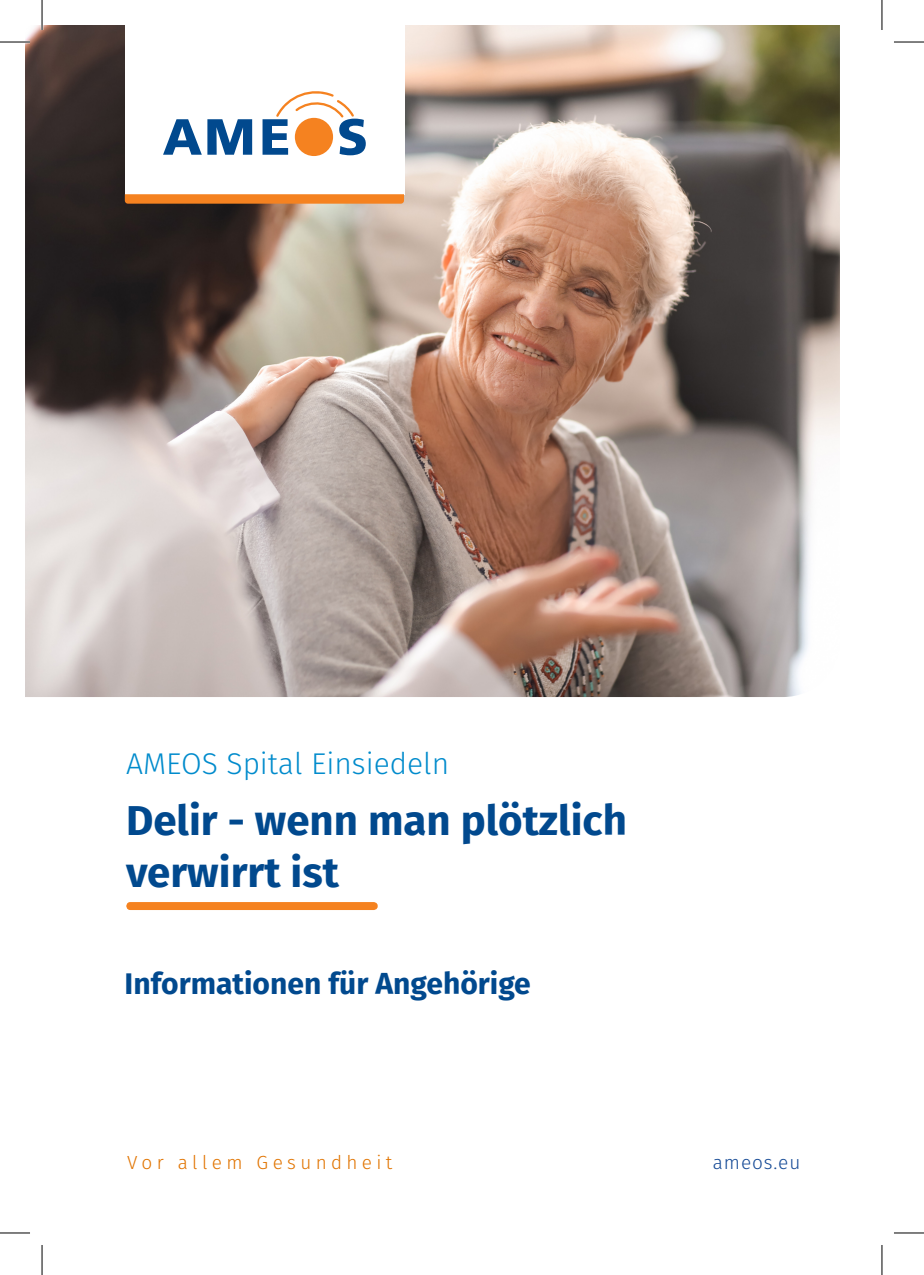
<style>
.page{position:relative;width:924px;height:1275px;background:#fff}
.page>*{position:absolute;margin:0;border:0;box-sizing:border-box;transform-origin:0 0}
.t1{font:700 42px/52px "Fira Sans";color:#01498e}
.t2{font:700 30px "Fira Sans";color:#01498e}
.t3{font:300 30px "Fira Sans";color:#008bcc}
.t4{font:300 19px "Fira Sans";letter-spacing:.23em;color:#e17400}
.t5{font:300 19px "Fira Sans";letter-spacing:.05em;color:#144995}
</style>
<div class="page">
<img style="left:25px;top:25px;width:814px;height:672px">
<div style="left:126px;top:902px;width:251px;height:8px;background:#f58220;border-radius:4px"></div>
<div style="left:125px;top:25px;width:279px;height:169px;background:#fff"></div>
<svg style="left:163px;top:119px;width:89px;height:36px"></svg>
<svg style="left:262px;top:91px;width:103px;height:64px"></svg>
<div style="left:295px;top:118px;width:38px;height:38px;background:#f58220;border-radius:50%"></div>
<svg style="left:125px;top:194px;width:279px;height:10px;background:#f08427"></svg>
<hr style="left:0;top:41px;width:30px;height:2px;background:#fff">
<hr style="left:41px;top:0;width:2px;height:30px;background:#fff">
<hr style="left:0;top:42px;width:30px;height:1px;background:#000">
<hr style="left:893px;top:42px;width:30px;height:1px;background:#000">
<hr style="left:0;top:1232px;width:30px;height:1px;background:#000">
<hr style="left:893px;top:1232px;width:30px;height:1px;background:#000">
<hr style="left:42px;top:0;width:1px;height:30px;background:#000">
<hr style="left:42px;top:1245px;width:1px;height:30px;background:#000">
<hr style="left:881px;top:0;width:1px;height:30px;background:#000">
<hr style="left:881px;top:1245px;width:1px;height:30px;background:#000">
<p class="t3" style="left:126px;top:742px;width:325px">AMEOS Spital Einsiedeln</p>
<p class="t1" style="left:126px;top:791px;width:502px">Delir - wenn man plötzlich verwirrt ist</p>
<p class="t2" style="left:124px;top:958px;width:407px">Informationen für Angehörige</p>
<p class="t4" style="left:127px;top:1149px;width:267px">Vor allem Gesundheit</p>
<p class="t5" style="left:712px;top:1149px;width:89px">ameos.eu</p>
</div>
